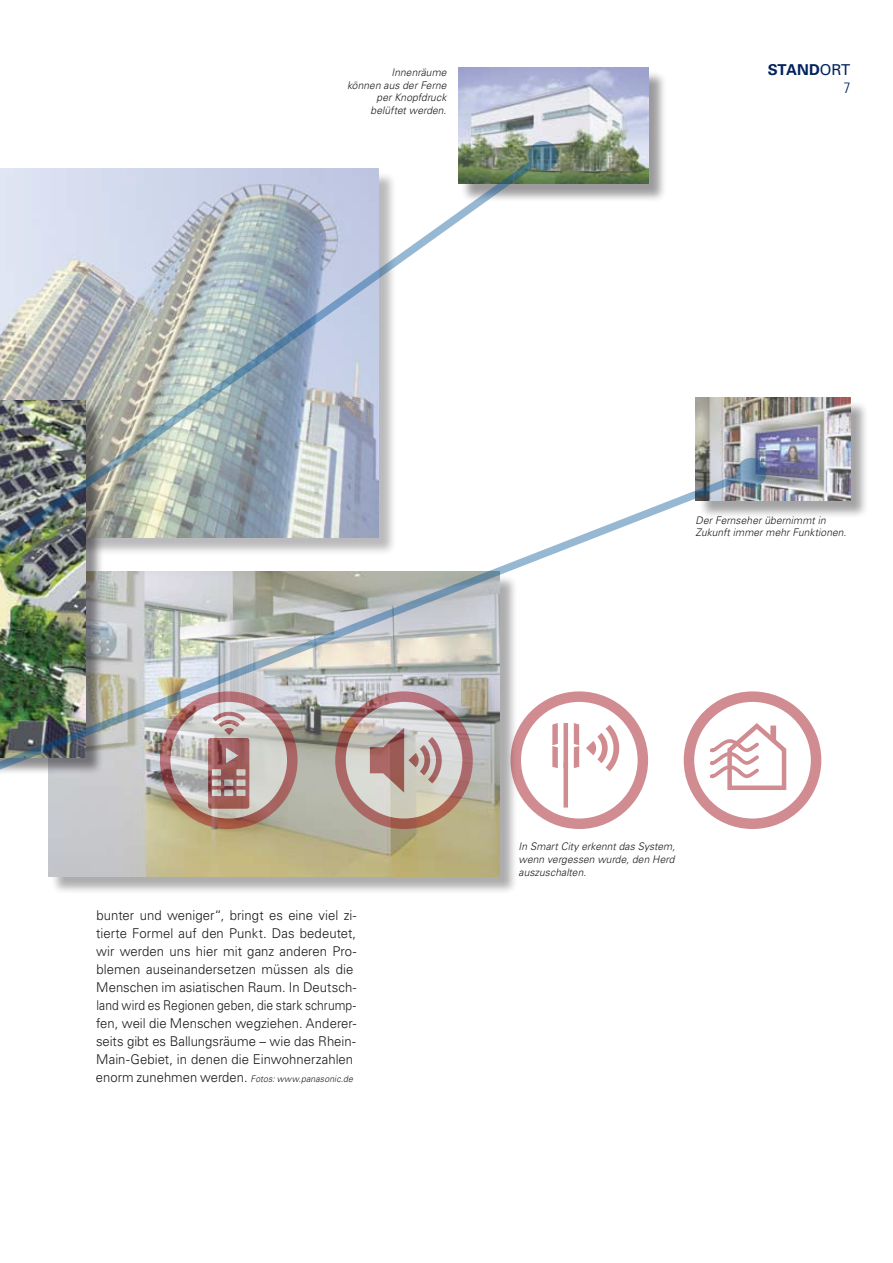
<style>
.page{position:relative;width:893px;height:1263px;background:#fff}
.page>*{position:absolute;margin:0;border:0;box-sizing:border-box;transform-origin:0 0}
.t1{font:700 15px/18px "Univers";letter-spacing:-.005em;color:#00225f;text-align:right}
.t2{font:300 13.5px/18px "Univers";letter-spacing:.005em;color:#1a171c}
.t3{font:italic 300 10.5px/12.6px "Univers";letter-spacing:.01em;color:#1a171c;text-align:right}
.t4{font:italic 300 9px "Univers";letter-spacing:.02em;color:#1a171c;scale:.96 1}
.s1{font-weight:400}
.s2{font-weight:300;font-stretch:condensed}
.s3{font-style:normal;font-size:13.5px}
</style>
<div class="page">
<div style="left:460px;top:70px;width:207px;height:132px;background:#1a171c;opacity:.5"></div>
<img style="left:458px;top:68px;width:190px;height:116px">
<div style="left:698px;top:400px;width:171px;height:119px;background:#1a171c;opacity:.5"></div>
<img style="left:696px;top:398px;width:154px;height:102px">
<img style="left:0;top:145px;width:554px;height:318px">
<svg style="left:528px;top:141px;width:30px;height:30px"></svg>
<img style="left:0;top:463px;width:761px;height:429px">
<svg style="left:736px;top:458px;width:30px;height:30px"></svg>
<svg style="left:165px;top:697px;width:127px;height:127px;background:#c6bdb9"></svg>
<div style="left:160px;top:691px;width:138px;height:138px;border:10px solid #9d1019;border-radius:50%"></div>
<svg style="left:208px;top:738px;width:41px;height:71px;background:#9c5b59"></svg>
<div style="left:236px;top:769px;width:10px;height:7px;background:#cccec6"></div>
<div style="left:236px;top:779px;width:10px;height:7px;background:#cccfc7"></div>
<div style="left:236px;top:789px;width:10px;height:7px;background:#caccc5"></div>
<svg style="left:224px;top:779px;width:9px;height:7px"></svg>
<svg style="left:224px;top:789px;width:9px;height:7px"></svg>
<svg style="left:212px;top:769px;width:9px;height:7px"></svg>
<svg style="left:212px;top:779px;width:9px;height:7px"></svg>
<svg style="left:212px;top:789px;width:9px;height:7px"></svg>
<svg style="left:213px;top:712px;width:33px;height:23px"></svg>
<svg style="left:226px;top:748px;width:12px;height:15px"></svg>
<svg style="left:340px;top:697px;width:128px;height:127px;background:#cabdb7"></svg>
<div style="left:335px;top:691px;width:138px;height:138px;border:10px solid #9d1019;border-radius:50%"></div>
<svg style="left:370px;top:728px;width:72px;height:65px;background:#bca29d"></svg>
<svg style="left:516px;top:697px;width:127px;height:127px"></svg>
<div style="left:510px;top:691px;width:138px;height:138px;border:10px solid #9d1019;border-radius:50%"></div>
<div style="left:563px;top:723px;width:5px;height:45px;background:#d08c90"></div>
<svg style="left:552px;top:723px;width:6px;height:45px"></svg>
<svg style="left:574px;top:723px;width:5px;height:45px"></svg>
<div style="left:563px;top:762px;width:5px;height:45px;background:#d08c90"></div>
<svg style="left:586px;top:725px;width:33px;height:46px"></svg>
<svg style="left:689px;top:697px;width:127px;height:127px"></svg>
<div style="left:684px;top:691px;width:137px;height:138px;border:10px solid #9d1019;border-radius:50%"></div>
<svg style="left:708px;top:720px;width:80px;height:72px"></svg>
<p class="t3" style="left:347px;top:66px;width:101px">Innenräume<br>können aus der Ferne per Knopfdruck belüftet werden.</p>
<p class="t1" style="left:768px;top:61px;width:84px">STAND<span class="s1">ORT<br></span><span class="s2">7</span></p>
<p class="t2" style="left:96px;top:906px;width:262px">bunter und weniger“, bringt es eine viel zi&shy;tierte Formel auf den Punkt. Das bedeutet, wir werden uns hier mit ganz anderen Pro&shy;blemen auseinandersetzen müssen als die Menschen im asiatischen Raum. In Deutsch&shy;land wird es Regionen geben, die stark schrump&shy;fen, weil die Menschen wegziehen. Anderer&shy;seits gibt es Ballungsräume – wie das Rhein-Main-Gebiet, in denen die Einwohnerzahlen</p>
<p class="t4" style="left:96px;top:1073px;width:269px"><span class="s3">enorm zunehmen werden.</span> Fotos: www.panasonic.de</p>
<p class="t3" style="left:696px;top:514px;width:152px;text-align:left">Der Fernseher übernimmt in<br>Zukunft immer mehr Funktionen.</p>
<p class="t3" style="left:519px;top:840px;width:158px;text-align:justify">In Smart City erkennt das System, wenn vergessen wurde, den Herd auszuschalten.</p>
</div>
